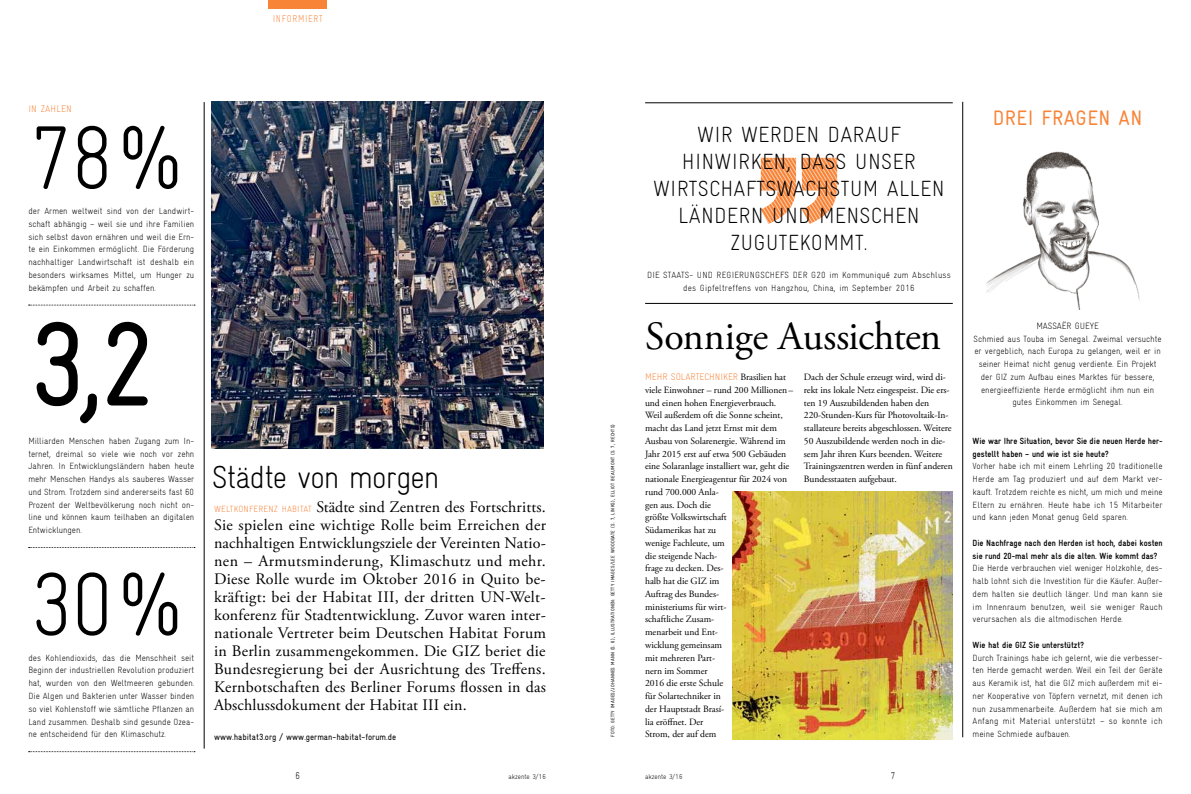
<style>
.page{position:relative;width:1191px;height:794px;background:#fff}
.page>*{position:absolute;margin:0;border:0;box-sizing:border-box;transform-origin:0 0}
.t1{font:120px "Gravur Condensed Reg CE";color:#000}
.t2{font:90px "Gravur Condensed Light CE";color:#000}
.t3{font:40px "Adobe Garamond Pro";letter-spacing:-.01em;color:#000}
.t4{font:32px "Gravur Condensed Light CE";letter-spacing:-.04em;color:#000}
.t5{font:22px/27px "Gravur Condensed Light CE";letter-spacing:.01em;color:#000;text-align:center}
.t6{font:21px "Gravur Condensed Reg CE";letter-spacing:.02em;color:#f88438}
.t7{font:16px/18px "Adobe Garamond Pro";letter-spacing:.01em;color:#000;text-align:justify}
.t8{font:10px "Gravur Condensed Light CE";letter-spacing:.075em;color:#f88438;scale:.9 1}
.t9{font:10px "Gravur Condensed Light CE";color:#000;scale:.9 1}
.t10{font:9.6px/12.8px "Adobe Garamond Pro";letter-spacing:-.005em;color:#000}
.t11{font:9.6px "Gravur Condensed Light CE";letter-spacing:.02em;color:#f88438}
.t12{font:9.2px "Gravur Condensed Light CE";letter-spacing:-.005em;color:#000}
.t13{font:9px/12.8px "Gravur Condensed Light CE";color:#000;text-align:justify}
.t14{font:9px/12.8px "Gravur Condensed Light CE";letter-spacing:.02em;color:#000}
.t15{font:9px "Gravur Condensed Reg CE";color:#000}
.t16{font:7px "Gravur Condensed Light CE";color:#000}
.t17{font:5px "Gravur Condensed Reg CE";letter-spacing:.04em;color:#000}
.s1{font-family:"Gravur Condensed Light CE";font-size:9px;color:#f88438}
.s2{font-family:"Gravur Condensed Light CE";color:#f88438}
.s3{font-family:"Gravur Condensed Bold CE"}
</style>
<div class="page">
<svg style="left:29px;top:305px;width:166px;height:1px"></svg>
<svg style="left:29px;top:547px;width:166px;height:1px"></svg>
<svg style="left:29px;top:751px;width:166px;height:1px"></svg>
<div style="left:268px;top:0;width:59px;height:9px;background:#f88438"></div>
<hr style="left:204px;top:102px;width:1px;height:646px;background:#000">
<hr style="left:962px;top:102px;width:1px;height:635px;background:#000">
<img style="left:986px;top:151px;width:154px;height:158px">
<svg style="left:761px;top:158px;width:76px;height:66px"></svg>
<img style="left:212px;top:102px;width:332px;height:347px">
<hr style="left:645px;top:103px;width:307px;height:1px;background:#000">
<hr style="left:645px;top:303px;width:307px;height:1px;background:#000">
<img style="left:732px;top:492px;width:220px;height:247px">
<p class="t8" style="left:273px;top:13px;width:57px">INFORMIERT</p>
<p class="t11" style="left:28px;top:103px;width:45px">IN ZAHLEN</p>
<p class="t2" style="left:28px;top:106px;width:157px">78%</p>
<p class="t13" style="left:28px;top:205px;width:167px">der Armen weltweit sind von der Landwirt&shy;schaft abhängig – weil sie und ihre Familien sich selbst davon ernähren und weil die Ern&shy;te ein Einkommen ermöglicht. Die Förderung nachhaltiger Landwirtschaft ist deshalb ein besonders wirksames Mittel, um Hunger zu bekämpfen und Arbeit zu schaffen.</p>
<p class="t1" style="left:28px;top:298px;width:129px">3,2</p>
<p class="t13" style="left:28px;top:434px;width:167px">Milliarden Menschen haben Zugang zum In&shy;ternet, dreimal so viele wie noch vor zehn Jahren. In Entwicklungsländern haben heute mehr Menschen Handys als sauberes Wasser und Strom. Trotzdem sind andererseits fast 60<br>Prozent der Weltbevölkerung noch nicht on&shy;line und können kaum teilhaben an digitalen Entwicklungen.</p>
<p class="t2" style="left:28px;top:552px;width:157px">30%</p>
<p class="t13" style="left:28px;top:651px;width:167px">des Kohlendioxids, das die Menschheit seit Beginn der industriellen Revolution produziert hat, wurden von den Weltmeeren gebunden.<br>Die Algen und Bakterien unter Wasser binden so viel Kohlenstoff wie sämtliche Pflanzen an Land zusammen. Deshalb sind gesunde Ozea&shy;ne entscheidend für den Klimaschutz.</p>
<p class="t5" style="left:653px;top:121px;width:293px">WIR WERDEN DARAU F<br>HINWIRKEN, DASS U NSER<br>WIRTSCHAFTSWACHSTU M ALLEN<br>LÄNDERN U ND MENSCHEN<br>ZUGUTEKOMMT.</p>
<p class="t13" style="left:647px;top:268px;width:5px">die</p>
<p class="t13" style="left:663px;top:268px;width:10px">Staats</p>
<p class="t14" style="left:689px;top:268px;width:86px">- und Regierungschefs</p>
<p class="t13" style="left:792px;top:268px;width:6px">der</p>
<p class="t14" style="left:683px;top:268px;width:269px;text-indent:128px">G20 im Kommuniqué zum Abschluss des G ipfeltreffens von Hangzhou, China, im September 2016</p>
<p class="t4" style="left:212px;top:458px;width:229px">Städte von morgen</p>
<p class="t7" style="left:214px;top:498px;width:333px"><span class="s1">WELTKONFERENZ HABITAT</span> Städte sind Zentren des Fortschritts.<br>Sie spielen eine wichtige Rolle beim Erreichen der nachhaltigen Entwicklungsziele der Vereinten Natio&shy;nen – Armutsminderung, Klimaschutz und mehr.<br>Diese Rolle wurde im Oktober 2016 in Quito be&shy;kräftigt: bei der Habitat III, der dritten UN-Welt&shy;konferenz für Stadtentwicklung. Zuvor waren inter&shy;nationale Vertreter beim Deutschen Habitat Forum in Berlin zusammengekommen. Die GIZ beriet die Bundesregierung bei der Ausrichtung des Treffens.<br>Kernbotschaften des Berliner Forums flossen in das Abschlussdokument der Habitat III ein.</p>
<p class="t15" style="left:214px;top:732px;width:184px">www.habitat3.org / www.german-habitat-forum.de</p>
<p class="t17" style="left:610px;top:736px;width:314px;rotate:-90deg">FOTO: GETTY IMAGES/Johannes mann (S. 6), Illustrationen: Getty Images/Lee Woodgate (S. 7, lin ks), Elliot Beaumont (S. 7, rechts)</p>
<p class="t3" style="left:645px;top:312px;width:298px">Sonnige Aussichten</p>
<p class="t10" style="left:645px;top:371px;width:150px"><span class="s2">MEHR SOLARTECHNIKER</span> Brasilien hat viele Einwohner – rund 200 Millionen– und einen hohen Energieverbrauch.<br>Weil außerdem oft die Sonne scheint, macht das Land jetzt Ernst mit dem<br>Ausbau von Solarenergie. Während im<br>Jahr 2015 erst auf etwa 500 Gebäuden eine Solaranlage installiert war, geht die nationale Energieagentur für 2024 von rund 700.000 Anla-<br>gen aus. Doch die<br>größte Volkswirtschaft<br>Südamerikas hat zu<br>wenige Fachleute, um<br>die steigende Nach-<br>frage zu decken. Des-<br>halb hat die GIZ im<br>Auftrag des Bundes-<br>ministeriums für wirt-<br>schaftliche Zusam-<br>menarbeit und Ent-<br>wicklung gemeinsam<br>mit mehreren Part-<br>nern im Sommer<br>2016 die erste Schule<br>für Solartechniker in<br>der Hauptstadt Brasí-<br>lia eröffnet. Der<br>Strom, der auf dem</p>
<p class="t10" style="left:804px;top:371px;width:150px">Dach der Schule erzeugt wird, wird di&shy;rekt ins lokale Netz eingespeist. Die ers&shy;ten 19 Auszubildenden haben den 220-Stunden-Kurs für Photovoltaik-In&shy;stallateure bereits abgeschlossen. Weitere 50 Auszubildende werden noch in die&shy;sem Jahr ihren Kurs beenden. Weitere Trainingszentren werden in fünf anderen Bundesstaaten aufgebaut.</p>
<p class="t9" style="left:295px;top:769px;width:7px">6</p>
<p class="t16" style="left:508px;top:772px;width:39px">akzente 3/16</p>
<p class="t16" style="left:645px;top:772px;width:39px">akzente 3/16</p>
<p class="t9" style="left:891px;top:769px;width:7px">7</p>
<p class="t6" style="left:993px;top:106px;width:151px">DREI FRAGEN AN</p>
<p class="t12" style="left:1036px;top:320px;width:63px">MAssaËr gueye</p>
<p class="t13" style="left:973px;top:332px;width:189px;text-align:center">Schmied aus Touba im Senegal. Zweimal versuchte er vergeblich, nach Europa zu gelangen, weil er in seiner Heimat nicht genug verdiente. Ein Projekt der G IZ zum Aufbau eines Marktes für bessere, energieeffiziente Herde ermöglicht ihm nun ein gutes Einkommen im Senegal.</p>
<p class="t13" style="left:972px;top:434px;width:191px;text-align:left"><span class="s3">Wie war Ihre Situation, bevor Sie die neuen Herde her&shy;gestellt haben – und wie ist sie heute?<br></span>Vorher habe ich mit einem Lehrling 20 traditionelle Herde am Tag produziert und auf dem Markt ver&shy;kauft. Trotzdem reichte es nicht, um mich und meine Eltern zu ernähren. Heute habe ich 15 Mitarbeiter und kann jeden Monat genug Geld sparen.</p>
<p class="t13" style="left:972px;top:536px;width:192px;text-align:left"><span class="s3">Die Nachfrage nach den Herden ist hoch, dabei kosten sie rund 20-mal mehr als die alten. Wie kommt das?<br></span>Die Herde verbrauchen viel weniger Holzkohle, des&shy;halb lohnt sich die Investition für die Käufer. Außer&shy;dem halten sie deutlich länger. U nd man kann sie im Innenraum benutzen, weil sie weniger Rauch verursachen als die altmodischen Herde.</p>
<p class="t13" style="left:972px;top:638px;width:191px;text-align:left"><span class="s3">Wie hat die GIZ Sie unterstützt?<br></span>Durch Trainings habe ich gelernt, wie die verbesser&shy;ten Herde gemacht werden. Weil ein Teil der Geräte aus Keramik ist, hat die G IZ mich außerdem mit ei&shy;ner Kooperative von Töpfern vernetzt, mit denen ich nun zusammenarbeite. Außerdem hat sie mich am Anfang mit Material unterstützt – so konnte ich meine Schmiede aufbauen.</p>
</div>
